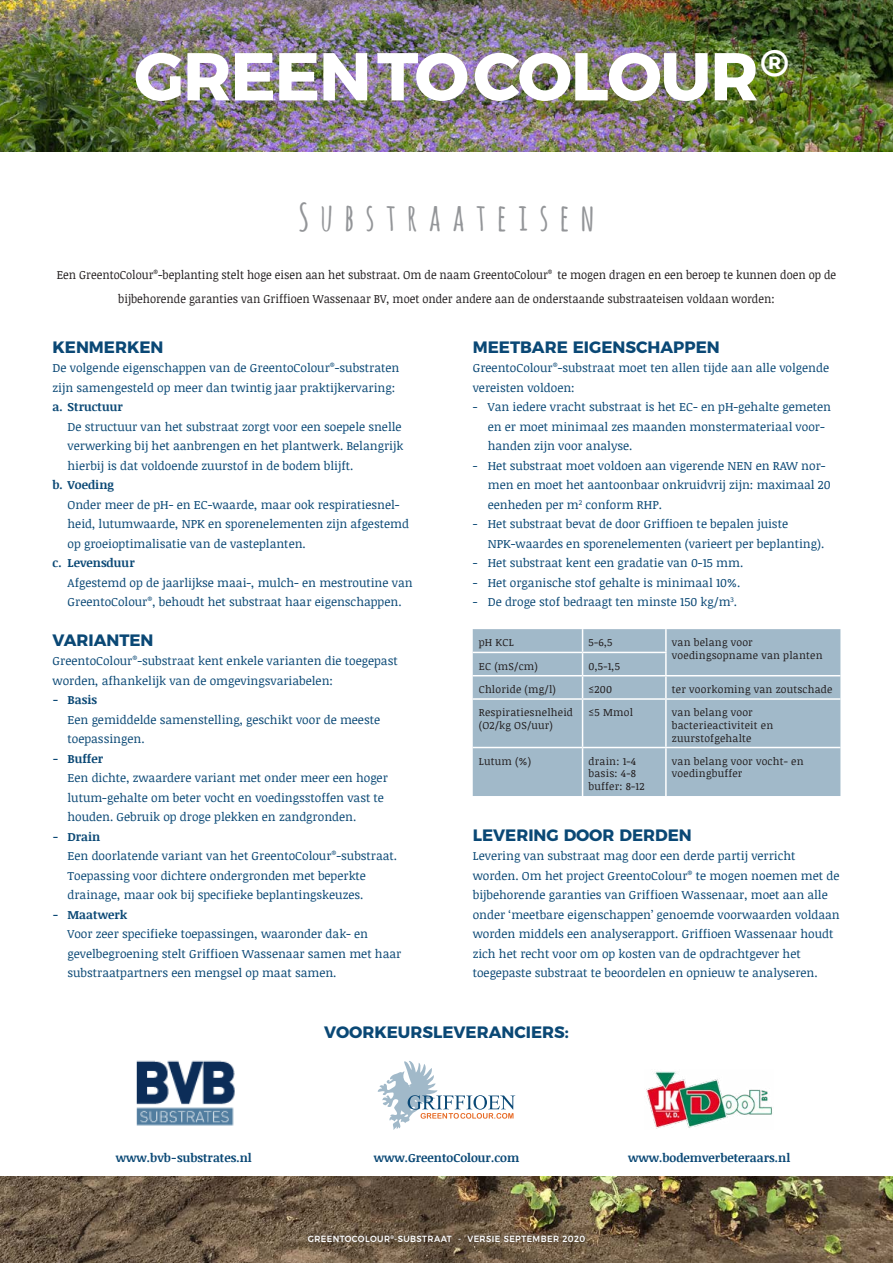
<style>
.page{position:relative;width:893px;height:1263px;background:#fff}
.page>*{position:absolute;margin:0;border:0;box-sizing:border-box;transform-origin:0 0}
.t1{font:700 67.5px "Montserrat";letter-spacing:-.02em;color:#fff}
.t2{font:700 39.3px "Montserrat";color:#fff}
.t3{font:700 37.5px "Amatic SC";letter-spacing:.3em;color:#939598}
.t4{font:700 16.5px "Montserrat";color:#0a4875}
.t5{font:12px/19.5px "Noticia Text";color:#0a4875}
.t6{font:12px/24px "Noticia Text";color:#231f20;text-align:center;scale:.93 1}
.t7{font:700 12px "Noticia Text";color:#0a4875}
.t8{font:10.5px/12.6px "Noticia Text";letter-spacing:.02em;color:#231f20}
.t9{font:500 9px "Montserrat";letter-spacing:.05em;color:#fff;scale:.93 1}
.s1{font-weight:700}
</style>
<div class="page">
<img style="left:0;top:0;width:893px;height:152px">
<img style="left:0;top:1176px;width:893px;height:87px">
<div style="left:473px;top:629px;width:367px;height:167px;background:#a1b9c9"></div>
<hr style="left:473px;top:652px;width:110px;height:1px;background:#fff">
<hr style="left:583px;top:652px;width:84px;height:1px;background:#fff">
<hr style="left:666px;top:675px;width:174px;height:1px;background:#fff">
<hr style="left:473px;top:675px;width:110px;height:1px;background:#fff">
<hr style="left:583px;top:675px;width:83px;height:1px;background:#fff">
<hr style="left:473px;top:698px;width:110px;height:2px;background:#fff">
<hr style="left:583px;top:698px;width:83px;height:2px;background:#fff">
<hr style="left:666px;top:698px;width:174px;height:2px;background:#fff">
<hr style="left:473px;top:747px;width:110px;height:1px;background:#fff">
<hr style="left:583px;top:747px;width:83px;height:1px;background:#fff">
<hr style="left:666px;top:747px;width:174px;height:1px;background:#fff">
<hr style="left:665px;top:629px;width:2px;height:23px;background:#fff">
<hr style="left:665px;top:653px;width:2px;height:22px;background:#fff">
<hr style="left:665px;top:676px;width:2px;height:22px;background:#fff">
<hr style="left:665px;top:700px;width:2px;height:47px;background:#fff">
<hr style="left:665px;top:748px;width:2px;height:48px;background:#fff">
<svg style="left:582px;top:629px;width:1px;height:69px"></svg>
<hr style="left:582px;top:700px;width:1px;height:47px;background:#fff">
<hr style="left:582px;top:748px;width:1px;height:48px;background:#fff">
<div style="left:304px;top:1231px;width:285px;height:14px;background:#231f20;opacity:.28"></div>
<img style="left:136px;top:1060px;width:99px;height:66px">
<svg style="left:378px;top:1061px;width:137px;height:69px"></svg>
<img style="left:646px;top:1071px;width:127px;height:58px">
<h2 class="t2" style="left:760px;top:31px;width:30px">®</h2>
<h1 class="t1" style="left:134px;top:21px;width:626px">GREENTOCOLOUR</h1>
<h3 class="t3" style="left:298px;top:190px;width:298px">SUBSTRAATEISEN</h3>
<p class="t6" style="left:57px;top:262px;width:840px">Een GreentoColour<sup>®</sup>-beplanting stelt hoge eisen aan het substraat. Om de naam GreentoColour<sup>®</sup> te mogen dragen en een beroep te kunnen doen op de bijbehorende garanties van Griffioen Wassenaar BV, moet onder andere aan de onderstaande substraateisen voldaan worden:</p>
<h3 class="t4" style="left:473px;top:333px;width:249px">MEETBARE EIGENSCHAPPEN</h3>
<p class="t5" style="left:473px;top:358px;width:358px">GreentoColour<sup>®</sup>-substraat moet ten allen tijde aan alle volgende vereisten voldoen:</p>
<p class="t5" style="left:488px;top:397px;width:345px;text-indent:-15px">- Van iedere vracht substraat is het EC- en pH-gehalte gemeten en er moet minimaal zes maanden monstermateriaal voor&shy;handen zijn voor analyse.</p>
<p class="t5" style="left:488px;top:455px;width:344px;text-indent:-15px">- Het substraat moet voldoen aan vigerende NEN en RAW nor&shy;men en moet het aantoonbaar onkruidvrij zijn: maximaal 20 eenheden per m<sup>2</sup> conform RHP.</p>
<p class="t5" style="left:488px;top:514px;width:338px;text-indent:-15px">- Het substraat bevat de door Griffioen te bepalen juiste<br>NPK-waardes en sporenelementen (varieert per beplanting).</p>
<p class="t5" style="left:473px;top:553px;width:272px">- Het substraat kent een gradatie van 0-15 mm.</p>
<p class="t5" style="left:473px;top:572px;width:269px">- Het organische stof gehalte is minimaal 10%.</p>
<p class="t5" style="left:473px;top:592px;width:266px">- De droge stof bedraagt ten minste 150 kg/m<sup>3</sup>.</p>
<p class="t8" style="left:479px;top:636px;width:37px">pH KCL</p>
<p class="t8" style="left:589px;top:636px;width:25px">5-6,5</p>
<p class="t8" style="left:672px;top:636px;width:152px">van belang voor voedingsopname van planten</p>
<p class="t8" style="left:479px;top:659px;width:61px">EC (mS/cm)</p>
<p class="t8" style="left:589px;top:659px;width:33px">0,5-1,5</p>
<p class="t8" style="left:479px;top:683px;width:79px">Chloride (mg/l)</p>
<p class="t8" style="left:589px;top:683px;width:25px">≤200</p>
<p class="t8" style="left:672px;top:683px;width:162px">ter voorkoming van zoutschade</p>
<p class="t8" style="left:479px;top:706px;width:96px">Respiratiesnelheid (O2/kg OS/uur)</p>
<p class="t8" style="left:589px;top:706px;width:46px">≤5 Mmol</p>
<p class="t8" style="left:672px;top:706px;width:103px">van belang voor bacterieactiviteit en zuurstofgehalte</p>
<p class="t8" style="left:479px;top:754px;width:54px">Lutum (%)</p>
<p class="t8" style="left:589px;top:754px;width:58px">drain: 1-4 basis: 4-8 buffer: 8-12</p>
<p class="t8" style="left:672px;top:754px;width:133px">van belang voor vocht- en voedingbuffer</p>
<h3 class="t4" style="left:473px;top:821px;width:221px">LEVERING DOOR DERDEN</h3>
<p class="t5" style="left:473px;top:846px;width:369px">Levering van substraat mag door een derde partij verricht worden. Om het project GreentoColour<sup>®</sup> te mogen noemen met de bijbehorende garanties van Griffioen Wassenaar, moet aan alle onder ‘meetbare eigenschappen’ genoemde voorwaarden voldaan worden middels een analyserapport. Griffioen Wassenaar houdt zich het recht voor om op kosten van de opdrachtgever het toegepaste substraat te beoordelen en opnieuw te analyseren.</p>
<h3 class="t4" style="left:53px;top:333px;width:112px">KENMERKEN</h3>
<p class="t5" style="left:53px;top:358px;width:348px">De volgende eigenschappen van de GreentoColour<sup>®</sup>-substraten zijn samengesteld op meer dan twintig jaar praktijkervaring:</p>
<p class="t7" style="left:53px;top:398px;width:72px">a. Structuur</p>
<p class="t5" style="left:68px;top:416px;width:337px">De structuur van het substraat zorgt voor een soepele snelle verwerking bij het aanbrengen en het plantwerk. Belangrijk hierbij is dat voldoende zuurstof in de bodem blijft.</p>
<p class="t7" style="left:53px;top:476px;width:63px">b. Voeding</p>
<p class="t5" style="left:68px;top:494px;width:343px">Onder meer de pH- en EC-waarde, maar ook respiratiesnel&shy;heid, lutumwaarde, NPK en sporenelementen zijn afgestemd op groeioptimalisatie van de vasteplanten.</p>
<p class="t7" style="left:53px;top:554px;width:84px">c. Levensduur</p>
<p class="t5" style="left:68px;top:572px;width:347px">Afgestemd op de jaarlijkse maai-, mulch- en mestroutine van<br>GreentoColour<sup>®</sup>, behoudt het substraat haar eigenschappen.</p>
<h3 class="t4" style="left:53px;top:626px;width:103px">VARIANTEN</h3>
<p class="t5" style="left:53px;top:651px;width:347px">GreentoColour<sup>®</sup>-substraat kent enkele varianten die toegepast worden, afhankelijk van de omgevingsvariabelen:</p>
<p class="t7" style="left:53px;top:691px;width:46px">- Basis</p>
<p class="t5" style="left:68px;top:709px;width:314px">Een gemiddelde samenstelling, geschikt voor de meeste toepassingen.</p>
<p class="t7" style="left:53px;top:750px;width:52px">- Buffer</p>
<p class="t5" style="left:68px;top:768px;width:322px">Een dichte, zwaardere variant met onder meer een hoger lutum-gehalte om beter vocht en voedingsstoffen vast te houden. Gebruik op droge plekken en zandgronden.</p>
<p class="t5" style="left:68px;top:826px;width:331px;text-indent:-15px"><span class="s1">- Drain<br></span>Een doorlatende variant van het GreentoColour<sup>®</sup>-substraat.<br>Toepassing voor dichtere ondergronden met beperkte drainage, maar ook bij specifieke beplantingskeuzes.</p>
<p class="t7" style="left:53px;top:906px;width:76px">- Maatwerk</p>
<p class="t5" style="left:68px;top:924px;width:335px">Voor zeer specifieke toepassingen, waaronder dak- en gevelbegroening stelt Griffioen Wassenaar samen met haar substraatpartners een mengsel op maat samen.</p>
<h3 class="t4" style="left:324px;top:1018px;width:246px">VOORKEURSLEVERANCIERS:</h3>
<p class="t7" style="left:116px;top:1149px;width:137px">www.bvb-substrates.nl</p>
<p class="t7" style="left:374px;top:1149px;width:147px">www.GreentoColour.com</p>
<p class="t7" style="left:628px;top:1149px;width:164px">www.bodemverbeteraars.nl</p>
<p class="t9" style="left:308px;top:1232px;width:300px">GREENTOCOLOUR<sup>®</sup>-SUBSTRAAT - VERSIE SEPTEMBER 2020</p>
</div>
